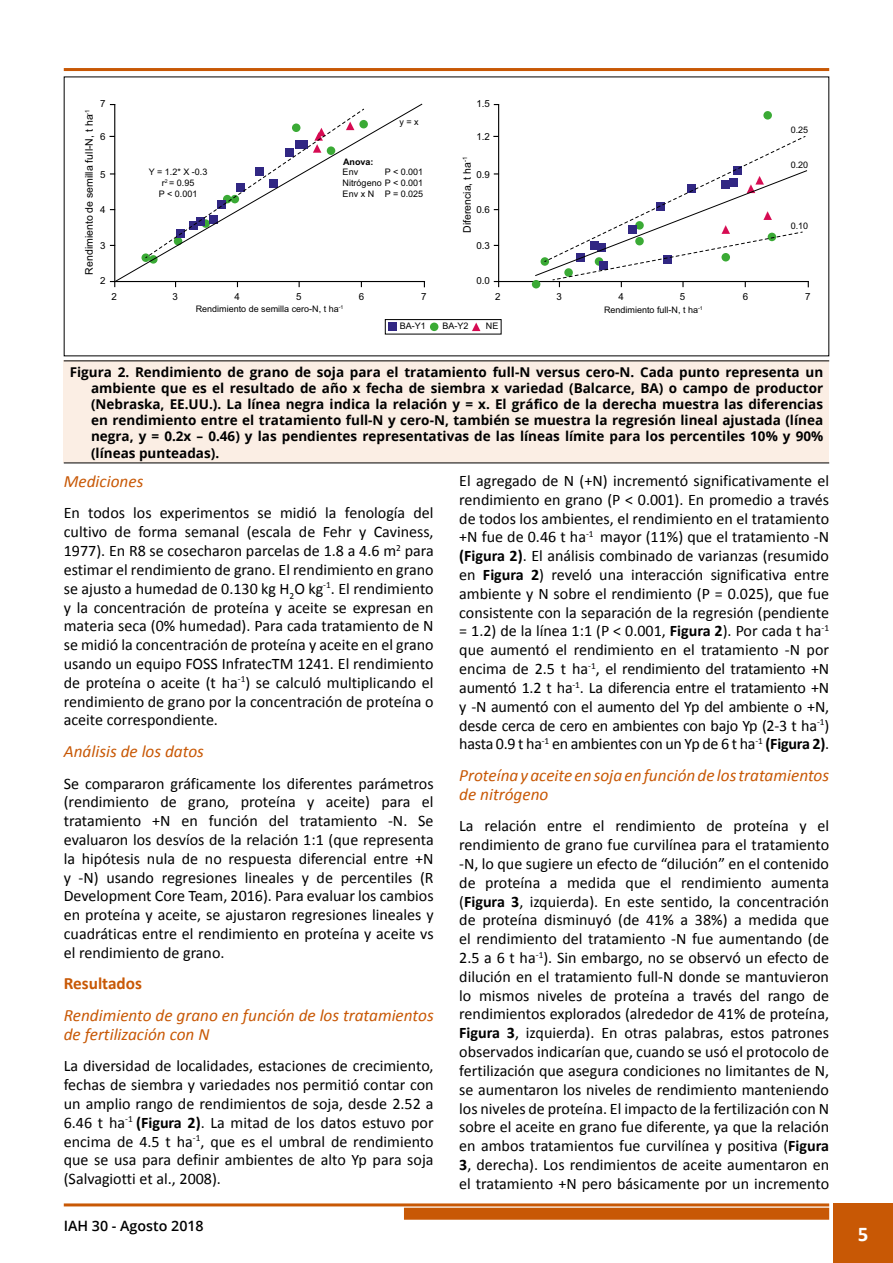
<style>
.page{position:relative;width:893px;height:1263px;background:#fff}
.page>*{position:absolute;margin:0;border:0;box-sizing:border-box;transform-origin:0 0}
.t1{font:700 21px "Calibri";color:#fff}
.t2{font:italic 17.25px/18.8px "Calibri";color:#c85805}
.t3{font:700 17.25px "Calibri";color:#c85805}
.t4{font:16.05px/18.8px "Calibri";color:#000;text-align:justify}
.t5{font:600 14.25px "Open Sans";color:#000}
.t6{font:700 13.5px/16.2px "Open Sans";color:#000;text-align:justify}
.t7{font:10.5px "Arial";color:#000}
.t8{font:9.75px "Arial";color:#000}
.t9{font:9px/10.8px "Arial";color:#000;text-align:center}
.t10{font:700 9px "Arial";color:#000}
.s1{font-weight:700}
</style>
<div class="page">
<hr style="left:64px;top:68px;width:765px;height:3px;background:#c85805">
<hr style="left:64px;top:1203px;width:765px;height:3px;background:#c85805">
<div style="left:833px;top:1203px;width:60px;height:60px;background:#c85805"></div>
<div style="left:404px;top:1208px;width:425px;height:12px;background:#c85805"></div>
<div style="left:430px;top:323px;width:8px;height:8px;background:#3aaa35;border-radius:50%"></div>
<div style="left:388px;top:323px;width:8px;height:8px;background:#312783"></div>
<svg style="left:472px;top:323px;width:8px;height:8px"></svg>
<div style="left:385px;top:319px;width:116px;height:15px;border:1px solid #000"></div>
<svg style="left:110px;top:281px;width:5px;height:6px"></svg>
<svg style="left:114px;top:103px;width:312px;height:180px"></svg>
<svg style="left:114px;top:104px;width:309px;height:178px"></svg>
<svg style="left:497px;top:104px;width:37px;height:179px"></svg>
<div style="left:763px;top:111px;width:9px;height:9px;background:#3aaa35;border-radius:50%"></div>
<div style="left:532px;top:280px;width:8px;height:8px;background:#3aaa35;border-radius:50%"></div>
<svg style="left:535px;top:136px;width:274px;height:151px"></svg>
<div style="left:64px;top:361px;width:765px;height:102px;background:#fbeee4"></div>
<hr style="left:64px;top:360px;width:765px;height:1px;background:#000">
<hr style="left:64px;top:463px;width:765px;height:1px;background:#000">
<p class="t8" style="left:100px;top:97px;width:7px">7</p>
<p class="t8" style="left:476px;top:97px;width:15px">1.5</p>
<p class="t7" style="left:82px;top:275px;width:167px;rotate:-90deg">Rendimiento de semilla full-N, t ha<sup>-1</sup></p>
<p class="t8" style="left:100px;top:130px;width:7px">6</p>
<p class="t8" style="left:100px;top:168px;width:7px">5</p>
<p class="t8" style="left:100px;top:204px;width:7px">4</p>
<p class="t8" style="left:100px;top:239px;width:7px">3</p>
<p class="t9" style="left:149px;top:167px;width:60px">Y = 1.2* X -0.3 r<sup>2</sup> = 0.95<br>P &lt; 0.001</p>
<p class="t9" style="left:400px;top:116px;width:21px">y = x</p>
<p class="t10" style="left:343px;top:156px;width:32px">Anova:</p>
<p class="t9" style="left:343px;top:167px;width:82px;text-align:left">Env<br>Nitrógeno P &lt; 0.001<br>Env x N</p>
<p class="t9" style="left:385px;top:167px;width:40px">P &lt; 0.001</p>
<p class="t9" style="left:385px;top:189px;width:40px">P = 0.025</p>
<p class="t8" style="left:476px;top:130px;width:15px">1.2</p>
<p class="t7" style="left:460px;top:233px;width:78px;rotate:-90deg">Diferencia, t ha<sup>-1</sup></p>
<p class="t8" style="left:476px;top:168px;width:15px">0.9</p>
<p class="t8" style="left:476px;top:204px;width:15px">0.6</p>
<p class="t8" style="left:476px;top:239px;width:15px">0.3</p>
<p class="t9" style="left:791px;top:125px;width:19px">0.25</p>
<p class="t9" style="left:791px;top:159px;width:19px">0.20</p>
<p class="t9" style="left:791px;top:221px;width:19px">0.10</p>
<p class="t8" style="left:100px;top:274px;width:7px">2</p>
<p class="t8" style="left:476px;top:274px;width:15px">0.0</p>
<p class="t8" style="left:296px;top:290px;width:7px">5</p>
<p class="t8" style="left:359px;top:290px;width:7px">6</p>
<p class="t8" style="left:111px;top:290px;width:7px">2</p>
<p class="t8" style="left:173px;top:290px;width:7px">3</p>
<p class="t8" style="left:234px;top:290px;width:7px">4</p>
<p class="t8" style="left:421px;top:290px;width:7px">7</p>
<p class="t8" style="left:680px;top:290px;width:7px">5</p>
<p class="t8" style="left:743px;top:290px;width:7px">6</p>
<p class="t8" style="left:495px;top:290px;width:7px">2</p>
<p class="t8" style="left:556px;top:290px;width:7px">3</p>
<p class="t8" style="left:618px;top:290px;width:7px">4</p>
<p class="t8" style="left:805px;top:290px;width:7px">7</p>
<p class="t9" style="left:196px;top:303px;width:149px">Rendimiento de semilla cero-N, t ha<sup>-1</sup></p>
<p class="t9" style="left:604px;top:305px;width:100px">Rendimiento full-N, t ha<sup>-1</sup></p>
<p class="t9" style="left:400px;top:321px;width:28px">BA-Y1</p>
<p class="t9" style="left:442px;top:321px;width:28px">BA-Y2</p>
<p class="t9" style="left:486px;top:321px;width:14px">NE</p>
<p class="t6" style="left:91px;top:363px;width:734px;text-indent:-21px">Figura 2. Rendimiento de grano de soja para el tratamiento full-N versus cero-N. Cada punto representa un ambiente que es el resultado de año x fecha de siembra x variedad (Balcarce, BA) o campo de productor (Nebraska, EE.UU.). La línea negra indica la relación y = x. El gráfico de la derecha muestra las diferencias en rendimiento entre el tratamiento full-N y cero-N, también se muestra la regresión lineal ajustada (línea negra, y = 0.2x – 0.46) y las pendientes representativas de las líneas límite para los percentiles 10% y 90% (líneas punteadas).</p>
<p class="t2" style="left:64px;top:471px;width:81px">Mediciones</p>
<p class="t4" style="left:64px;top:503px;width:371px">En todos los experimentos se midió la fenología del cultivo de forma semanal (escala de Fehr y Caviness, 1977). En R8 se cosecharon parcelas de 1.8 a 4.6 m<sup>2</sup> para estimar el rendimiento de grano. El rendimiento en grano se ajusto a humedad de 0.130 kg H<sub>2</sub>O kg<sup>-1</sup>. El rendimiento y la concentración de proteína y aceite se expresan en materia seca (0% humedad). Para cada tratamiento de N se midió la concentración de proteína y aceite en el grano usando un equipo FOSS InfratecTM 1241. El rendimiento de proteína o aceite (t ha<sup>-1</sup>) se calculó multiplicando el rendimiento de grano por la concentración de proteína o aceite correspondiente.</p>
<p class="t2" style="left:64px;top:741px;width:142px">Análisis de los datos</p>
<p class="t4" style="left:64px;top:773px;width:371px">Se compararon gráficamente los diferentes parámetros (rendimiento de grano, proteína y aceite) para el tratamiento +N en función del tratamiento -N. Se evaluaron los desvíos de la relación 1:1 (que representa la hipótesis nula de no respuesta diferencial entre +N y -N) usando regresiones lineales y de percentiles (R Development Core Team, 2016). Para evaluar los cambios en proteína y aceite, se ajustaron regresiones lineales y cuadráticas entre el rendimiento en proteína y aceite vs el rendimiento de grano.</p>
<p class="t3" style="left:64px;top:973px;width:80px">Resultados</p>
<p class="t2" style="left:64px;top:1005px;width:371px">Rendimiento de grano en función de los tratamientos de fertilización con N</p>
<p class="t4" style="left:64px;top:1056px;width:371px">La diversidad de localidades, estaciones de crecimiento, fechas de siembra y variedades nos permitió contar con un amplio rango de rendimientos de soja, desde 2.52 a 6.46 t ha<sup>-1</sup> <span class="s1">(Figura 2)</span>. La mitad de los datos estuvo por encima de 4.5 t ha<sup>-1</sup>, que es el umbral de rendimiento que se usa para definir ambientes de alto Yp para soja (Salvagiotti et al., 2008).</p>
<p class="t4" style="left:459px;top:470px;width:371px">El agregado de N (+N) incrementó significativamente el rendimiento en grano (P &lt; 0.001). En promedio a través de todos los ambientes, el rendimiento en el tratamiento +N fue de 0.46 t ha<sup>-1</sup> mayor (11%) que el tratamiento -N <span class="s1">(Figura 2)</span>. El análisis combinado de varianzas (resumido en <span class="s1">Figura 2</span>) reveló una interacción significativa entre ambiente y N sobre el rendimiento (P = 0.025), que fue consistente con la separación de la regresión (pendiente = 1.2) de la línea 1:1 (P &lt; 0.001, <span class="s1">Figura 2</span>). Por cada t ha<sup>-1 </sup>que aumentó el rendimiento en el tratamiento -N por encima de 2.5 t ha<sup>-1</sup>, el rendimiento del tratamiento +N aumentó 1.2 t ha<sup>-1</sup>. La diferencia entre el tratamiento +N y -N aumentó con el aumento del Yp del ambiente o +N, desde cerca de cero en ambientes con bajo Yp (2-3 t ha<sup>-1</sup>) hasta 0.9 t ha<sup>-1</sup> en ambientes con un Yp de 6 t ha<sup>-1</sup> <span class="s1">(Figura 2)</span>.</p>
<p class="t2" style="left:459px;top:765px;width:371px">Proteína y aceite en soja en función de los tratamientos de nitrógeno</p>
<p class="t4" style="left:459px;top:816px;width:371px">La relación entre el rendimiento de proteína y el rendimiento de grano fue curvilínea para el tratamiento -N, lo que sugiere un efecto de “dilución” en el contenido de proteína a medida que el rendimiento aumenta (<span class="s1">Figura 3</span>, izquierda). En este sentido, la concentración de proteína disminuyó (de 41% a 38%) a medida que el rendimiento del tratamiento -N fue aumentando (de 2.5 a 6 t ha<sup>-1</sup>). Sin embargo, no se observó un efecto de dilución en el tratamiento full-N donde se mantuvieron lo mismos niveles de proteína a través del rango de rendimientos explorados (alrededor de 41% de proteína, <span class="s1">Figura 3</span>, izquierda). En otras palabras, estos patrones observados indicarían que, cuando se usó el protocolo de fertilización que asegura condiciones no limitantes de N, se aumentaron los niveles de rendimiento manteniendo los niveles de proteína. El impacto de la fertilización con N sobre el aceite en grano fue diferente, ya que la relación en ambos tratamientos fue curvilínea y positiva (<span class="s1">Figura 3</span>, derecha). Los rendimientos de aceite aumentaron en el tratamiento +N pero básicamente por un incremento</p>
<p class="t5" style="left:64px;top:1216px;width:141px">IAH 30 - Agosto 2018</p>
<h1 class="t1" style="left:858px;top:1221px;width:12px">5</h1>
</div>
